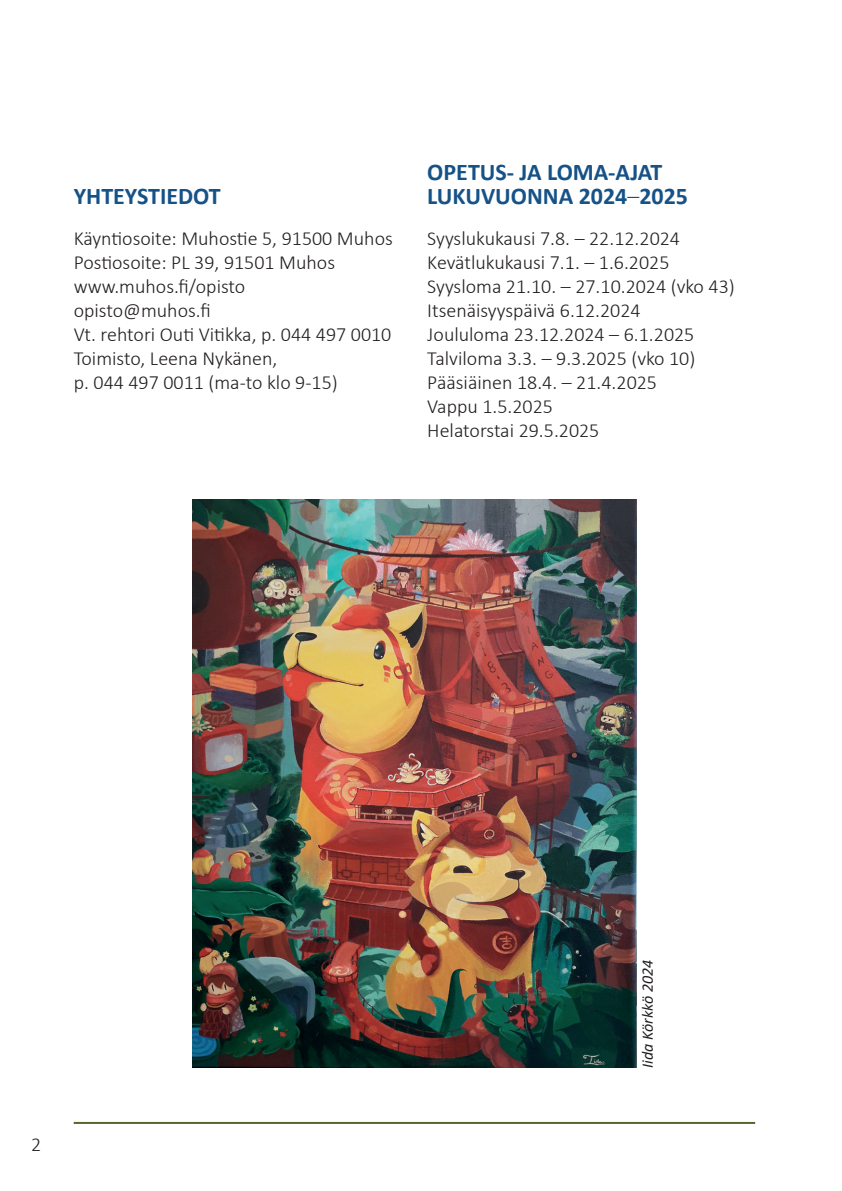
<style>
.page{position:relative;width:842px;height:1191px;background:#fff}
.page>*{position:absolute;margin:0;border:0;box-sizing:border-box;transform-origin:0 0}
.t1{font:700 24px/24px "Calibri";color:#165287}
.t2{font:300 20px/24px "Calibri";color:#231f20}
.t3{font:italic 16px "Calibri";color:#231f20}
.s1{font-weight:300}
</style>
<div class="page">
<hr style="left:74px;top:1122px;width:681px;height:2px;background:#55672d">
<img style="left:193px;top:499px;width:443px;height:568px">
<p class="t1" style="left:74px;top:183px;width:149px">YHTEYSTIEDOT</p>
<p class="t2" style="left:74px;top:226px;width:321px">Käyntiosoite: Muhostie 5, 91500 Muhos<br>Postiosoite: PL 39, 91501 Muhos www.muhos.fi/opisto<br>opisto@muhos.fi<br>Vt. rehtori Outi Vitikka, p. 044 497 0010<br>Toimisto, Leena Nykänen,<br>p. 044 497 0011 (ma-to klo 9-15)</p>
<p class="t1" style="left:427px;top:159px;width:262px">OPETUS- JA LOMA-AJAT<br>LUKUVUONNA 2024<span class="s1">–</span>2025</p>
<p class="t2" style="left:427px;top:226px;width:309px">Syyslukukausi 7.8. – 22.12.2024<br>Kevätlukukausi 7.1. – 1.6.2025<br>Syysloma 21.10. – 27.10.2024 (vko 43)<br>Itsenäisyyspäivä 6.12.2024<br>Joululoma 23.12.2024 – 6.1.2025<br>Talviloma 3.3. – 9.3.2025 (vko 10)<br>Pääsiäinen 18.4. – 21.4.2025<br>Vappu 1.5.2025<br>Helatorstai 29.5.2025</p>
<p class="t2" style="left:31px;top:1132px;width:12px">2</p>
<p class="t3" style="left:636px;top:1067px;width:109px;rotate:-90deg">Iida Körkkö 2024</p>
</div>
